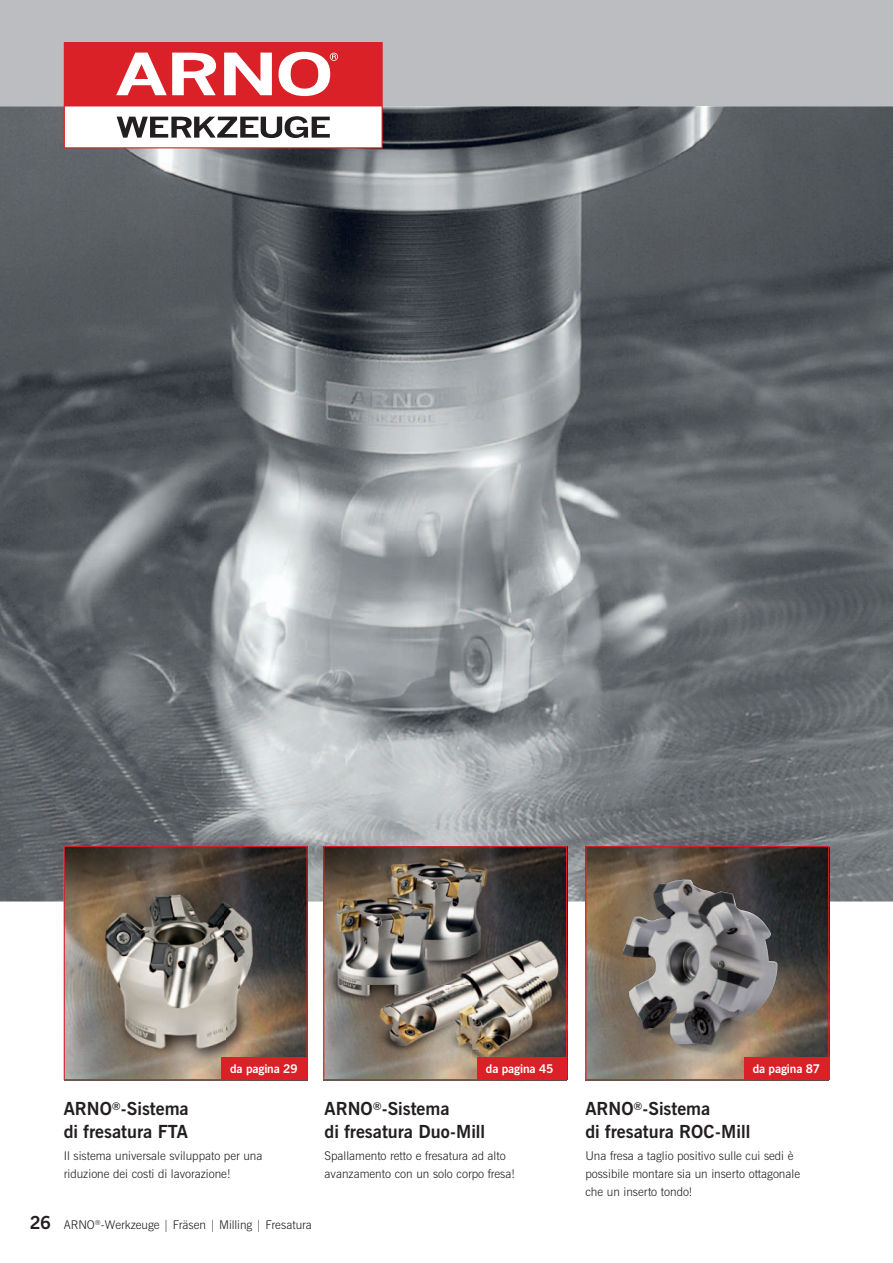
<style>
.page{position:relative;width:893px;height:1263px;background:#fff}
.page>*{position:absolute;margin:0;border:0;box-sizing:border-box;transform-origin:0 0}
.t1{font:700 18px/22.5px "News Gothic";color:#231f20}
.t2{font:300 12px/18px "News Gothic L";color:#231f20}
.t3{font:700 12px "News Gothic";letter-spacing:-.01em;color:#fff}
</style>
<div class="page">
<div style="left:0;top:0;width:893px;height:106px;background:#bcbdc0"></div>
<img style="left:0;top:106px;width:893px;height:795px">
<img style="left:66px;top:848px;width:240px;height:230px">
<img style="left:75px;top:882px;width:200px;height:184px">
<div style="left:64px;top:846px;width:244px;height:234px;border:1px solid #da2128"></div>
<img style="left:328px;top:848px;width:237px;height:230px">
<div style="left:323px;top:846px;width:244px;height:234px;border:1px solid #da2128"></div>
<img style="left:587px;top:848px;width:240px;height:225px">
<img style="left:623px;top:879px;width:155px;height:165px">
<div style="left:585px;top:846px;width:244px;height:234px;border:1px solid #da2128"></div>
<div style="left:222px;top:1058px;width:85px;height:22px;background:#da2128"></div>
<div style="left:477px;top:1058px;width:90px;height:22px;background:#da2128"></div>
<div style="left:744px;top:1058px;width:85px;height:22px;background:#da2128"></div>
<svg style="left:64px;top:42px;width:319px;height:106px"></svg>
<h1 class="t1" style="left:30px;top:1212px;width:23px">26</h1>
<p class="t3" style="left:230px;top:1061px;width:69px">da pagina 29</p>
<p class="t3" style="left:486px;top:1061px;width:69px">da pagina 45</p>
<p class="t3" style="left:753px;top:1061px;width:69px">da pagina 87</p>
<h1 class="t1" style="left:64px;top:1098px;width:127px">ARNO<sup>®</sup>-Sistema di fresatura FTA</h1>
<p class="t2" style="left:64px;top:1147px;width:200px">Il sistema universale sviluppato per una riduzione dei costi di lavorazione!</p>
<h1 class="t1" style="left:325px;top:1098px;width:162px">ARNO<sup>®</sup>-Sistema<br>di fresatura Duo-Mill</h1>
<p class="t2" style="left:325px;top:1147px;width:192px">Spallamento retto e fresatura ad alto avanzamento con un solo corpo fresa!</p>
<p class="t2" style="left:64px;top:1216px;width:250px">ARNO<sup>®</sup>-Werkzeuge | Fräsen | Milling | Fresatura</p>
<h1 class="t1" style="left:585px;top:1098px;width:166px">ARNO<sup>®</sup>-Sistema<br>di fresatura ROC-Mill</h1>
<p class="t2" style="left:585px;top:1147px;width:216px">Una fresa a taglio positivo sulle cui sedi è possibile montare sia un inserto ottagonale che un inserto tondo!</p>
</div>
